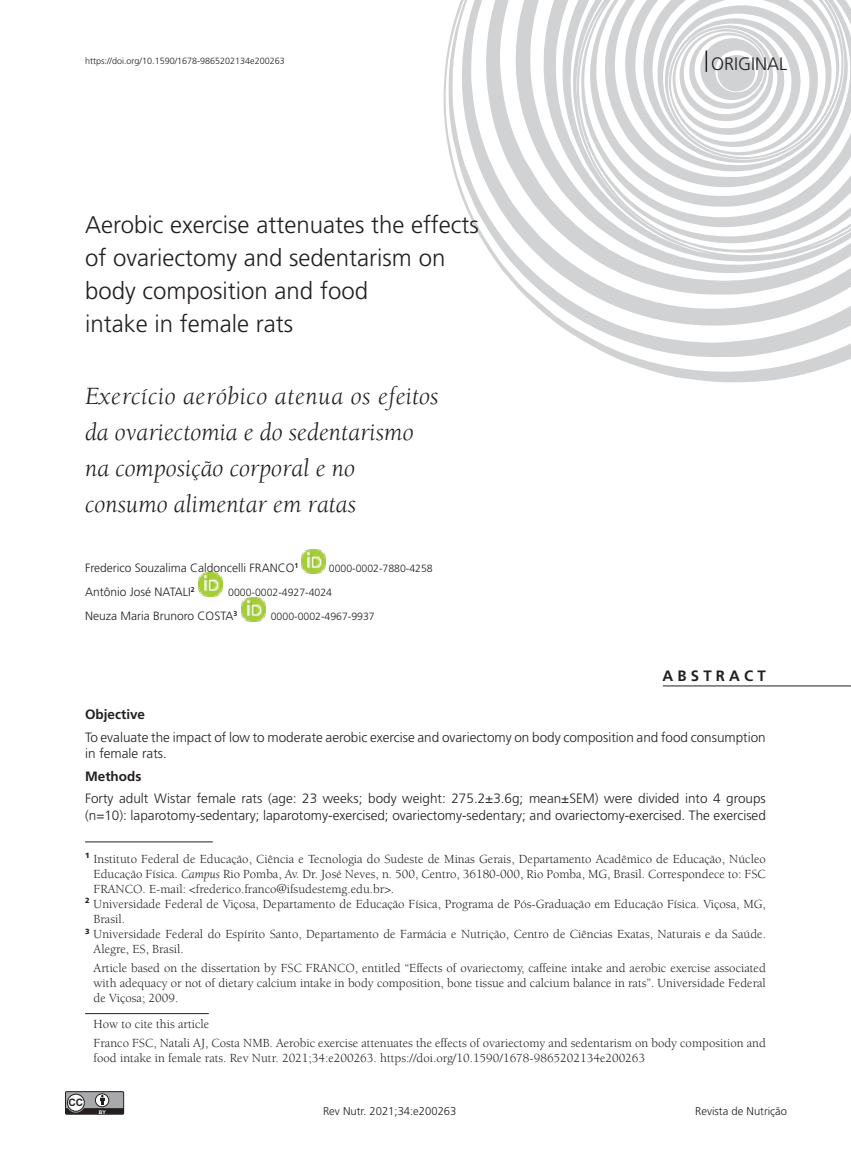
<style>
.page{position:relative;width:851px;height:1149px;background:#fff}
.page>*{position:absolute;margin:0;border:0;box-sizing:border-box;transform-origin:0 0}
.T1A{font:italic 25.5px "Berkeley";color:#231f20}
.T1A-2{font:italic 25.5px "Berkeley";letter-spacing:.025em;color:#231f20}
.T1{font:300 24px "Frutiger";color:#231f20}
.t1{font:300 18px "Frutiger";color:#231f20}
.R1{font:700 15px "Frutiger";color:#231f20}
.R2{font:300 13.5px/16.5px "Frutiger";color:#231f20}
.R2-2{font:700 13.5px "Frutiger";color:#231f20}
.NOTAS{font:12.75px/15px "Berkeley";color:#231f20}
.T2{font:300 12px "Frutiger";color:#231f20}
.t2{font:300 11.25px "Frutiger";color:#231f20}
.T2-2{font:300 10.5px "Frutiger";color:#231f20}
.t3{font:700 10.2px "Arial";color:#231f20}
.t4{font:300 9px "Frutiger";color:#231f20}
.t5{font:700 5.1px "Arial";color:#fff}
.s1{font-style:italic}
</style>
<div class="page">
<svg style="left:443px;top:1px;width:407px;height:382px"></svg>
<svg style="left:553px;top:1px;width:297px;height:253px;fill:#d1d2d4"></svg>
<svg style="left:576px;top:1px;width:274px;height:250px;fill:#d6d7d9"></svg>
<svg style="left:578px;top:1px;width:272px;height:235px"></svg>
<svg style="left:633px;top:1px;width:214px;height:169px"></svg>
<hr style="left:662px;top:685px;width:188px;height:1px;background:#231f20">
<svg style="left:65px;top:1091px;width:59px;height:22px"></svg>
<div style="left:65px;top:1090px;width:59px;height:24px;border:1px solid #231f20"></div>
<div style="left:66px;top:1092px;width:19px;height:20px;background:#a8a9ad;border-radius:50%"></div>
<div style="left:67px;top:1093px;width:18px;height:18px;border:1px solid #231f20;border-radius:50%"></div>
<div style="left:95px;top:1093px;width:14px;height:13px;border:1px solid #231f20;border-radius:50%"></div>
<svg style="left:65px;top:1094px;width:59px;height:20px"></svg>
<hr style="left:85px;top:1012px;width:124px;height:1px;background:#231f20">
<hr style="left:85px;top:841px;width:128px;height:1px;background:#231f20">
<hr style="left:705px;top:51px;width:2px;height:21px;background:#231f20">
<img style="left:242px;top:597px;width:24px;height:24px">
<img style="left:301px;top:549px;width:24px;height:24px">
<img style="left:199px;top:572px;width:24px;height:24px">
<p class="t4" style="left:85px;top:56px;width:201px">https://doi.org/10.1590/1678-9865202134e200263</p>
<p class="T1" style="left:85px;top:211px;width:395px">Aerobic exercise attenuates the effects</p>
<p class="T1" style="left:85px;top:244px;width:362px">of ovariectomy and sedentarism on</p>
<p class="T1" style="left:85px;top:277px;width:284px">body composition and food</p>
<p class="T1" style="left:85px;top:310px;width:209px">intake in female rats</p>
<p class="T1A-2" style="left:85px;top:382px;width:355px">Exercício aeróbico atenua os efeitos</p>
<p class="T1A" style="left:85px;top:418px;width:330px">da ovariectomia e do sedentarismo</p>
<p class="T1A" style="left:85px;top:454px;width:271px">na composição corporal e no</p>
<p class="T1A" style="left:85px;top:490px;width:273px">consumo alimentar em ratas</p>
<p class="T2" style="left:85px;top:561px;width:215px">Frederico Souzalima Caldoncelli FRANCO<sup>1</sup></p>
<p class="T2-2" style="left:329px;top:562px;width:105px">0000-0002-7880-4258</p>
<p class="T2" style="left:85px;top:585px;width:111px">Antônio José NATALI<sup>2</sup></p>
<p class="T2-2" style="left:228px;top:586px;width:105px">0000-0002-4927-4024</p>
<p class="T2" style="left:85px;top:609px;width:154px">Neuza Maria Brunoro COSTA<sup>3</sup></p>
<p class="T2-2" style="left:271px;top:610px;width:105px">0000-0002-4967-9937</p>
<p class="t1" style="left:711px;top:53px;width:77px">ORIGINAL</p>
<p class="R1" style="left:662px;top:667px;width:105px">A B S T R A C T</p>
<p class="R2-2" style="left:85px;top:706px;width:62px">Objective</p>
<p class="R2" style="left:85px;top:728px;width:682px">To evaluate the impact of low to moderate aerobic exercise and ovariectomy on body composition and food consumption in female rats.</p>
<p class="R2-2" style="left:85px;top:767px;width:58px">Methods</p>
<p class="R2" style="left:85px;top:790px;width:682px">Forty adult Wistar female rats (age: 23 weeks; body weight: 275.2±3.6g; mean±SEM) were divided into 4 groups (n=10): laparotomy-sedentary; laparotomy-exercised; ovariectomy-sedentary; and ovariectomy-exercised. The exercised</p>
<p class="NOTAS" style="left:94px;top:851px;width:673px;text-align:justify;text-indent:-9px"><sup>1</sup> Instituto Federal de Educação, Ciência e Tecnologia do Sudeste de Minas Gerais, Departamento Acadêmico de Educação, Núcleo Educação Física. <span class="s1">Campus</span> Rio Pomba, Av. Dr. José Neves, n. 500, Centro, 36180-000, Rio Pomba, MG, Brasil. Correspondece to: FSC FRANCO. E-mail: &lt;frederico.franco@ifsudestemg.edu.br&gt;.</p>
<p class="NOTAS" style="left:94px;top:896px;width:673px;text-indent:-9px"><sup>2</sup> Universidade Federal de Viçosa, Departamento de Educação Física, Programa de Pós-Graduação em Educação Física. Viçosa, MG,<br>Brasil.</p>
<p class="NOTAS" style="left:94px;top:926px;width:673px;text-indent:-9px"><sup>3</sup> Universidade Federal do Espírito Santo, Departamento de Farmácia e Nutrição, Centro de Ciências Exatas, Naturais e da Saúde.<br>Alegre, ES, Brasil.</p>
<p class="NOTAS" style="left:94px;top:960px;width:673px;text-align:justify">Article based on the dissertation by FSC FRANCO, entitled “Effects of ovariectomy, caffeine intake and aerobic exercise associated with adequacy or not of dietary calcium intake in body composition, bone tissue and calcium balance in rats”. Universidade Federal de Viçosa; 2009.</p>
<p class="NOTAS" style="left:94px;top:1016px;width:117px">How to cite this article</p>
<p class="NOTAS" style="left:94px;top:1035px;width:673px">Franco FSC, Natali AJ, Costa NMB. Aerobic exercise attenuates the effects of ovariectomy and sedentarism on body composition and food intake in female rats. Rev Nutr. 2021;34:e200263. https://doi.org/10.1590/1678-9865202134e200263</p>
<p class="t3" style="left:68px;top:1096px;width:16px">CC</p>
<p class="t5" style="left:99px;top:1108px;width:9px">BY</p>
<p class="t2" style="left:323px;top:1104px;width:135px">Rev Nutr. 2021;34:e200263</p>
<p class="t2" style="left:695px;top:1104px;width:93px">Revista de Nutrição</p>
</div>
